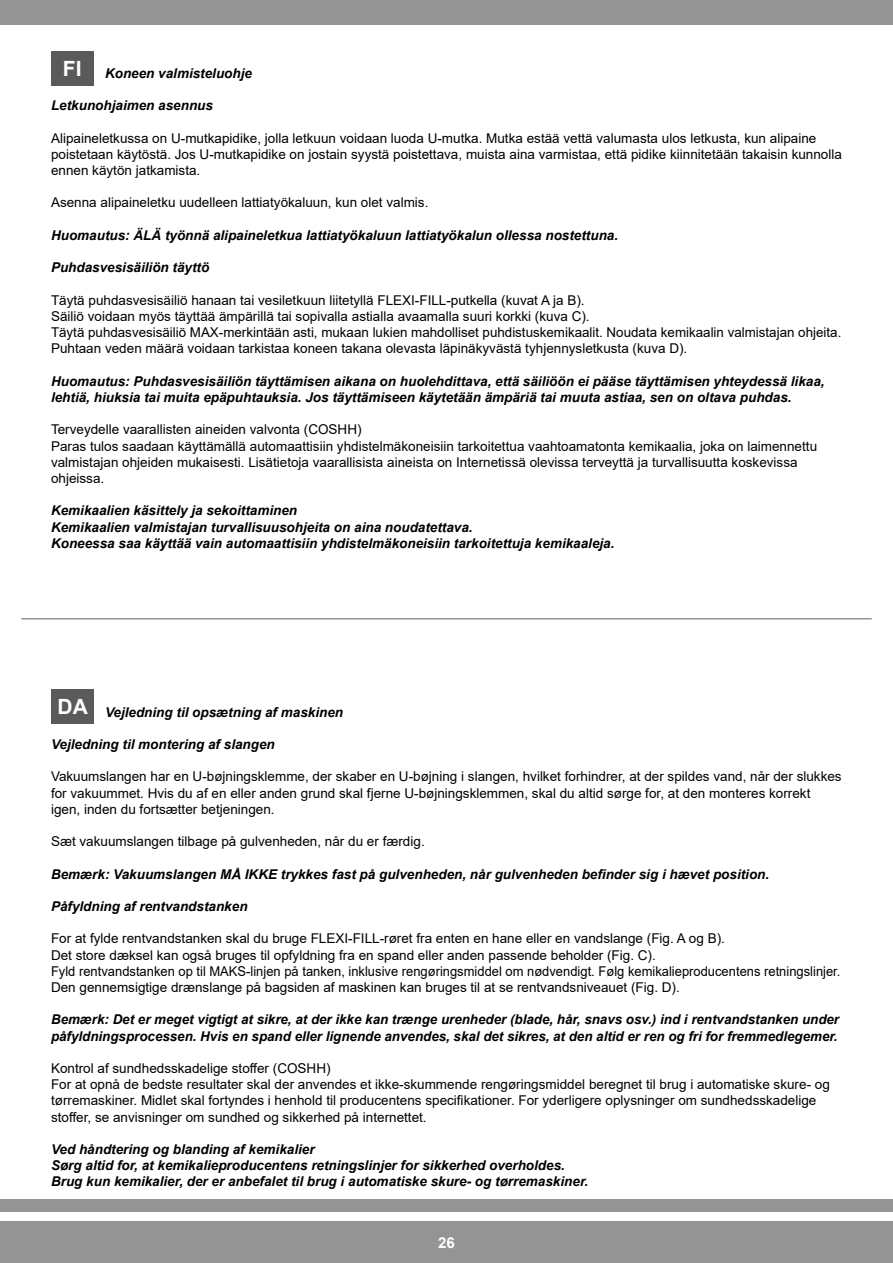
<style>
.page{position:relative;width:893px;height:1263px;background:#949494}
.page>*{position:absolute;margin:0;border:0;box-sizing:border-box;transform-origin:0 0}
.t1{font:700 15px "Arial";color:#fff}
.t2{font:13.5px/16.2px "Arial";color:#000}
.t3{font:italic 700 13.5px/16.2px "Arial";color:#000}
</style>
<div class="page">
<div style="left:0;top:1212px;width:893px;height:9px;background:#fff"></div>
<div style="left:0;top:26px;width:893px;height:1173px;background:#fff"></div>
<hr style="left:21px;top:618px;width:851px;height:1px;background:#949494">
<div style="left:51px;top:690px;width:43px;height:34px;background:#5a5a5a"></div>
<div style="left:51px;top:51px;width:43px;height:34px;background:#5a5a5a"></div>
<p class="t3" style="left:63px;top:65px;width:191px"><sup>FI</sup> Koneen valmisteluohje</p>
<p class="t3" style="left:51px;top:98px;width:164px">Letkunohjaimen asennus</p>
<p class="t2" style="left:51px;top:130px;width:792px">Alipaineletkussa on U-mutkapidike, jolla letkuun voidaan luoda U-mutka. Mutka estää vettä valumasta ulos letkusta, kun alipaine poistetaan käytöstä. Jos U-mutkapidike on jostain syystä poistettava, muista aina varmistaa, että pidike kiinnitetään takaisin kunnolla ennen käytön jatkamista.</p>
<p class="t2" style="left:51px;top:195px;width:379px">Asenna alipaineletku uudelleen lattiatyökaluun, kun olet valmis.</p>
<p class="t3" style="left:51px;top:227px;width:569px">Huomautus: ÄLÄ työnnä alipaineletkua lattiatyökaluun lattiatyökalun ollessa nostettuna.</p>
<p class="t3" style="left:51px;top:260px;width:160px">Puhdasvesisäiliön täyttö</p>
<p class="t2" style="left:51px;top:292px;width:792px">Täytä puhdasvesisäiliö hanaan tai vesiletkuun liitetyllä FLEXI-FILL-putkella (kuvat A ja B).<br>Säiliö voidaan myös täyttää ämpärillä tai sopivalla astialla avaamalla suuri korkki (kuva C).<br>Täytä puhdasvesisäiliö MAX-merkintään asti, mukaan lukien mahdolliset puhdistuskemikaalit. Noudata kemikaalin valmistajan ohjeita.<br>Puhtaan veden määrä voidaan tarkistaa koneen takana olevasta läpinäkyvästä tyhjennysletkusta (kuva D).</p>
<p class="t3" style="left:51px;top:373px;width:775px">Huomautus: Puhdasvesisäiliön täyttämisen aikana on huolehdittava, että säiliöön ei pääse täyttämisen yhteydessä likaa, lehtiä, hiuksia tai muita epäpuhtauksia. Jos täyttämiseen käytetään ämpäriä tai muuta astiaa, sen on oltava puhdas.</p>
<p class="t2" style="left:51px;top:421px;width:768px">Terveydelle vaarallisten aineiden valvonta (COSHH)<br>Paras tulos saadaan käyttämällä automaattisiin yhdistelmäkoneisiin tarkoitettua vaahtoamatonta kemikaalia, joka on laimennettu valmistajan ohjeiden mukaisesti. Lisätietoja vaarallisista aineista on Internetissä olevissa terveyttä ja turvallisuutta koskevissa ohjeissa.</p>
<p class="t3" style="left:51px;top:503px;width:565px">Kemikaalien käsittely ja sekoittaminen<br>Kemikaalien valmistajan turvallisuusohjeita on aina noudatettava.<br>Koneessa saa käyttää vain automaattisiin yhdistelmäkoneisiin tarkoitettuja kemikaaleja.</p>
<p class="t3" style="left:58px;top:704px;width:287px"><sup>DA</sup> Vejledning til opsætning af maskinen</p>
<p class="t3" style="left:51px;top:736px;width:225px">Vejledning til montering af slangen</p>
<p class="t2" style="left:51px;top:768px;width:792px">Vakuumslangen har en U-bøjningsklemme, der skaber en U-bøjning i slangen, hvilket forhindrer, at der spildes vand, når der slukkes for vakuummet. Hvis du af en eller anden grund skal fjerne U-bøjningsklemmen, skal du altid sørge for, at den monteres korrekt igen, inden du fortsætter betjeningen.</p>
<p class="t2" style="left:51px;top:833px;width:375px">Sæt vakuumslangen tilbage på gulvenheden, når du er færdig.</p>
<p class="t3" style="left:51px;top:866px;width:720px">Bemærk: Vakuumslangen MÅ IKKE trykkes fast på gulvenheden, når gulvenheden befinder sig i hævet position.</p>
<p class="t3" style="left:51px;top:898px;width:198px">Påfyldning af rentvandstanken</p>
<p class="t2" style="left:51px;top:930px;width:791px">For at fylde rentvandstanken skal du bruge FLEXI-FILL-røret fra enten en hane eller en vandslange (Fig. A og B).<br>Det store dæksel kan også bruges til opfyldning fra en spand eller anden passende beholder (Fig. C).<br>Fyld rentvandstanken op til MAKS-linjen på tanken, inklusive rengøringsmiddel om nødvendigt. Følg kemikalieproducentens retningslinjer.<br>Den gennemsigtige drænslange på bagsiden af maskinen kan bruges til at se rentvandsniveauet (Fig. D).</p>
<p class="t3" style="left:51px;top:1012px;width:790px">Bemærk: Det er meget vigtigt at sikre, at der ikke kan trænge urenheder (blade, hår, snavs osv.) ind i rentvandstanken under påfyldningsprocessen. Hvis en spand eller lignende anvendes, skal det sikres, at den altid er ren og fri for fremmedlegemer.</p>
<p class="t2" style="left:51px;top:1060px;width:780px">Kontrol af sundhedsskadelige stoffer (COSHH)<br>For at opnå de bedste resultater skal der anvendes et ikke-skummende rengøringsmiddel beregnet til brug i automatiske skure- og tørremaskiner. Midlet skal fortyndes i henhold til producentens specifikationer. For yderligere oplysninger om sundhedsskadelige stoffer, se anvisninger om sundhed og sikkerhed på internettet.</p>
<p class="t3" style="left:51px;top:1141px;width:539px">Ved håndtering og blanding af kemikalier<br>Sørg altid for, at kemikalieproducentens retningslinjer for sikkerhed overholdes.<br>Brug kun kemikalier, der er anbefalet til brug i automatiske skure- og tørremaskiner.</p>
<p class="t1" style="left:438px;top:1232px;width:18px">26</p>
</div>
